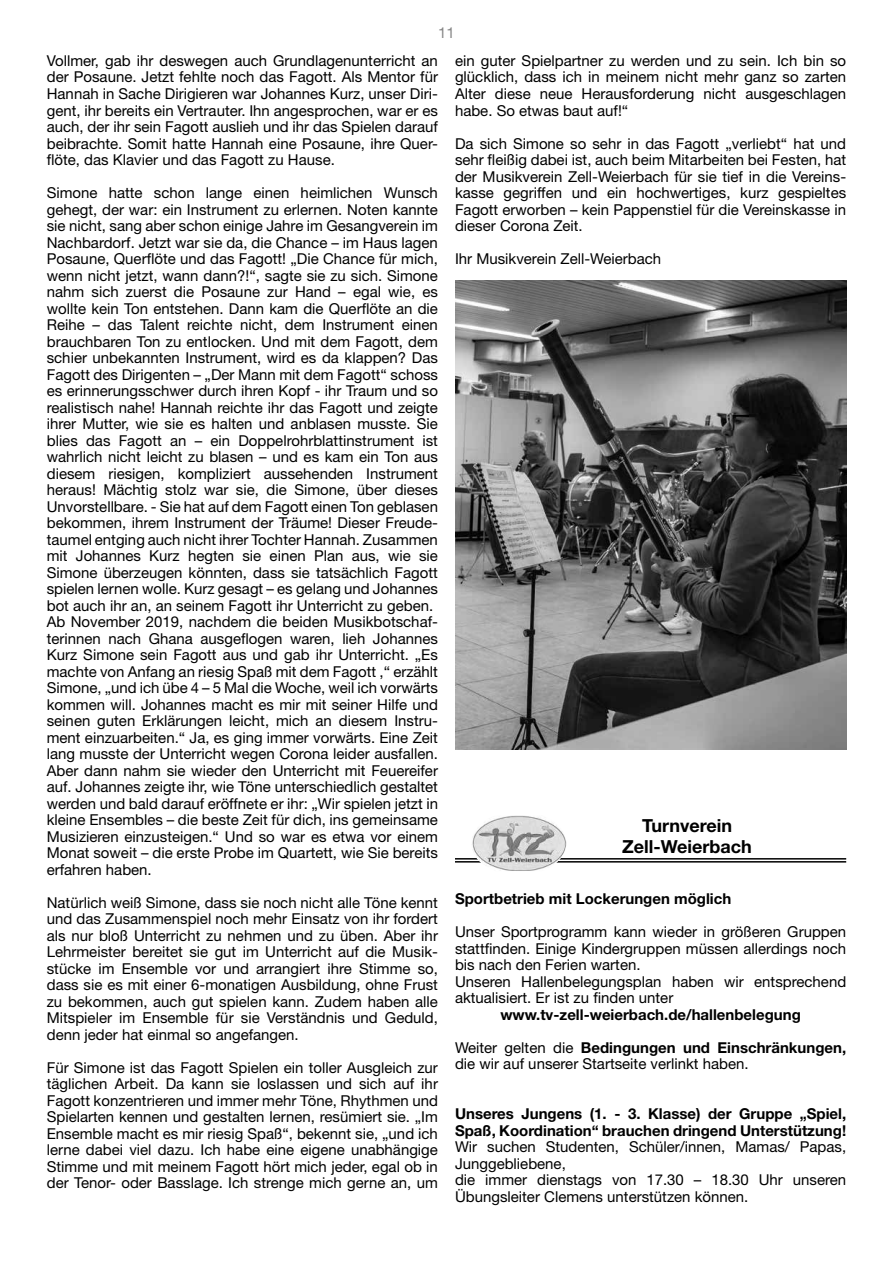
<style>
.page{position:relative;width:893px;height:1263px;background:#fff}
.page>*{position:absolute;margin:0;border:0;box-sizing:border-box;transform-origin:0 0}
.t1{font:700 18px/21px "Helvetica Neue";color:#000;text-align:center}
.t2{font:15px/16.5px "Helvetica Neue LT Std";color:#000;text-align:justify}
.t3{font:700 15px/16.5px "Helvetica Neue LT Std";color:#000}
.t4{font:15px "Helvetica Neue LT Std";color:#878787}
.s1{font-weight:700}
</style>
<div class="page">
<img style="left:455px;top:280px;width:391px;height:469px">
<hr style="left:455px;top:858px;width:391px;height:1px;background:#000">
<hr style="left:455px;top:861px;width:391px;height:1px;background:#000">
<img style="left:471px;top:815px;width:95px;height:56px">
<p class="t4" style="left:438px;top:24px;width:18px">11</p>
<p class="t2" style="left:47px;top:52px;width:393px">Vollmer, gab ihr deswegen auch Grundlagenunterricht an der Posaune. Jetzt fehlte noch das Fagott. Als Mentor für Hannah in Sache Dirigieren war Johannes Kurz, unser Diri&shy;gent, ihr bereits ein Vertrauter. Ihn angesprochen, war er es auch, der ihr sein Fagott auslieh und ihr das Spielen darauf beibrachte. Somit hatte Hannah eine Posaune, ihre Quer&shy;flöte, das Klavier und das Fagott zu Hause.</p>
<p class="t2" style="left:47px;top:184px;width:393px;text-align:left">Simone hatte schon lange einen heimlichen Wunsch gehegt, der war: ein Instrument zu erlernen. Noten kannte sie nicht, sang aber schon einige Jahre im Gesangverein im Nachbardorf. Jetzt war sie da, die Chance – im Haus lagen Posaune, Querflöte und das Fagott! „Die Chance für mich, wenn nicht jetzt, wann dann?!“, sagte sie zu sich. Simone nahm sich zuerst die Posaune zur Hand – egal wie, es wollte kein Ton entstehen. Dann kam die Querflöte an die Reihe – das Talent reichte nicht, dem Instrument einen brauchbaren Ton zu entlocken. Und mit dem Fagott, dem schier unbekannten Instrument, wird es da klappen? Das Fagott des Dirigenten – „Der Mann mit dem Fagott“ schoss es erinnerungsschwer durch ihren Kopf - ihr Traum und so realistisch nahe! Hannah reichte ihr das Fagott und zeigte ihrer Mutter, wie sie es halten und anblasen musste. Sie blies das Fagott an – ein Doppelrohrblattinstrument ist wahrlich nicht leicht zu blasen – und es kam ein Ton aus diesem riesigen, kompliziert aussehenden Instrument heraus! Mächtig stolz war sie, die Simone, über dieses Unvorstellbare. - Sie hat auf dem Fagott einen Ton geblasen bekommen, ihrem Instrument der Träume! Dieser Freude&shy;taumel entging auch nicht ihrer Tochter Hannah. Zusammen mit Johannes Kurz hegten sie einen Plan aus, wie sie Simone überzeugen könnten, dass sie tatsächlich Fagott spielen lernen wolle. Kurz gesagt – es gelang und Johannes bot auch ihr an, an seinem Fagott ihr Unterricht zu geben.<br>Ab November 2019, nachdem die beiden Musikbotschaf&shy;terinnen nach Ghana ausgeflogen waren, lieh Johannes Kurz Simone sein Fagott aus und gab ihr Unterricht. „Es machte von Anfang an riesig Spaß mit dem Fagott ,“ erzählt Simone, „und ich übe 4 – 5 Mal die Woche, weil ich vorwärts kommen will. Johannes macht es mir mit seiner Hilfe und seinen guten Erklärungen leicht, mich an diesem Instru&shy;ment einzuarbeiten.“ Ja, es ging immer vorwärts. Eine Zeit lang musste der Unterricht wegen Corona leider ausfallen.<br>Aber dann nahm sie wieder den Unterricht mit Feuereifer auf. Johannes zeigte ihr, wie Töne unterschiedlich gestaltet werden und bald darauf eröffnete er ihr: „Wir spielen jetzt in kleine Ensembles – die beste Zeit für dich, ins gemeinsame Musizieren einzusteigen.“ Und so war es etwa vor einem Monat soweit – die erste Probe im Quartett, wie Sie bereits erfahren haben.</p>
<p class="t2" style="left:47px;top:894px;width:393px">Natürlich weiß Simone, dass sie noch nicht alle Töne kennt und das Zusammenspiel noch mehr Einsatz von ihr fordert als nur bloß Unterricht zu nehmen und zu üben. Aber ihr Lehrmeister bereitet sie gut im Unterricht auf die Musik&shy;stücke im Ensemble vor und arrangiert ihre Stimme so, dass sie es mit einer 6-monatigen Ausbildung, ohne Frust zu bekommen, auch gut spielen kann. Zudem haben alle Mitspieler im Ensemble für sie Verständnis und Geduld, denn jeder hat einmal so angefangen.</p>
<p class="t2" style="left:47px;top:1059px;width:393px">Für Simone ist das Fagott Spielen ein toller Ausgleich zur täglichen Arbeit. Da kann sie loslassen und sich auf ihr Fagott konzentrieren und immer mehr Töne, Rhythmen und Spielarten kennen und gestalten lernen, resümiert sie. „Im Ensemble macht es mir riesig Spaß“, bekennt sie, „und ich lerne dabei viel dazu. Ich habe eine eigene unabhängige Stimme und mit meinem Fagott hört mich jeder, egal ob in der Tenor- oder Basslage. Ich strenge mich gerne an, um</p>
<p class="t2" style="left:455px;top:52px;width:393px">ein guter Spielpartner zu werden und zu sein. Ich bin so glücklich, dass ich in meinem nicht mehr ganz so zarten Alter diese neue Herausforderung nicht ausgeschlagen habe. So etwas baut auf!“</p>
<p class="t2" style="left:455px;top:135px;width:393px">Da sich Simone so sehr in das Fagott „verliebt“ hat und sehr fleißig dabei ist, auch beim Mitarbeiten bei Festen, hat der Musikverein Zell-Weierbach für sie tief in die Vereins&shy;kasse gegriffen und ein hochwertiges, kurz gespieltes Fagott erworben – kein Pappenstiel für die Vereinskasse in dieser Corona Zeit.</p>
<p class="t2" style="left:455px;top:250px;width:208px">Ihr Musikverein Zell-Weierbach</p>
<p class="t1" style="left:622px;top:814px;width:131px">Turnverein<br>Zell-Weierbach</p>
<p class="t3" style="left:455px;top:890px;width:278px">Sportbetrieb mit Lockerungen möglich</p>
<p class="t2" style="left:455px;top:924px;width:393px;text-align:left">Unser Sportprogramm kann wieder in größeren Gruppen stattfinden. Einige Kindergruppen müssen allerdings noch bis nach den Ferien warten.<br>Unseren Hallenbelegungsplan haben wir entsprechend aktualisiert. Er ist zu finden unter</p>
<p class="t3" style="left:500px;top:1006px;width:302px">www.tv-zell-weierbach.de/hallenbelegung</p>
<p class="t2" style="left:455px;top:1039px;width:393px">Weiter gelten die <span class="s1">Bedingungen und Einschränkungen, </span>die wir auf unserer Startseite verlinkt haben.</p>
<p class="t3" style="left:455px;top:1105px;width:393px">Unseres Jungens (1. - 3. Klasse) der Gruppe „Spiel,<br>Spaß, Koordination“ brauchen dringend Unterstützung!</p>
<p class="t2" style="left:455px;top:1138px;width:393px;text-align:left">Wir suchen Studenten, Schüler/innen, Mamas/ Papas, Junggebliebene,<br>die immer dienstags von 17.30 – 18.30 Uhr unseren Übungsleiter Clemens unterstützen können.</p>
</div>
